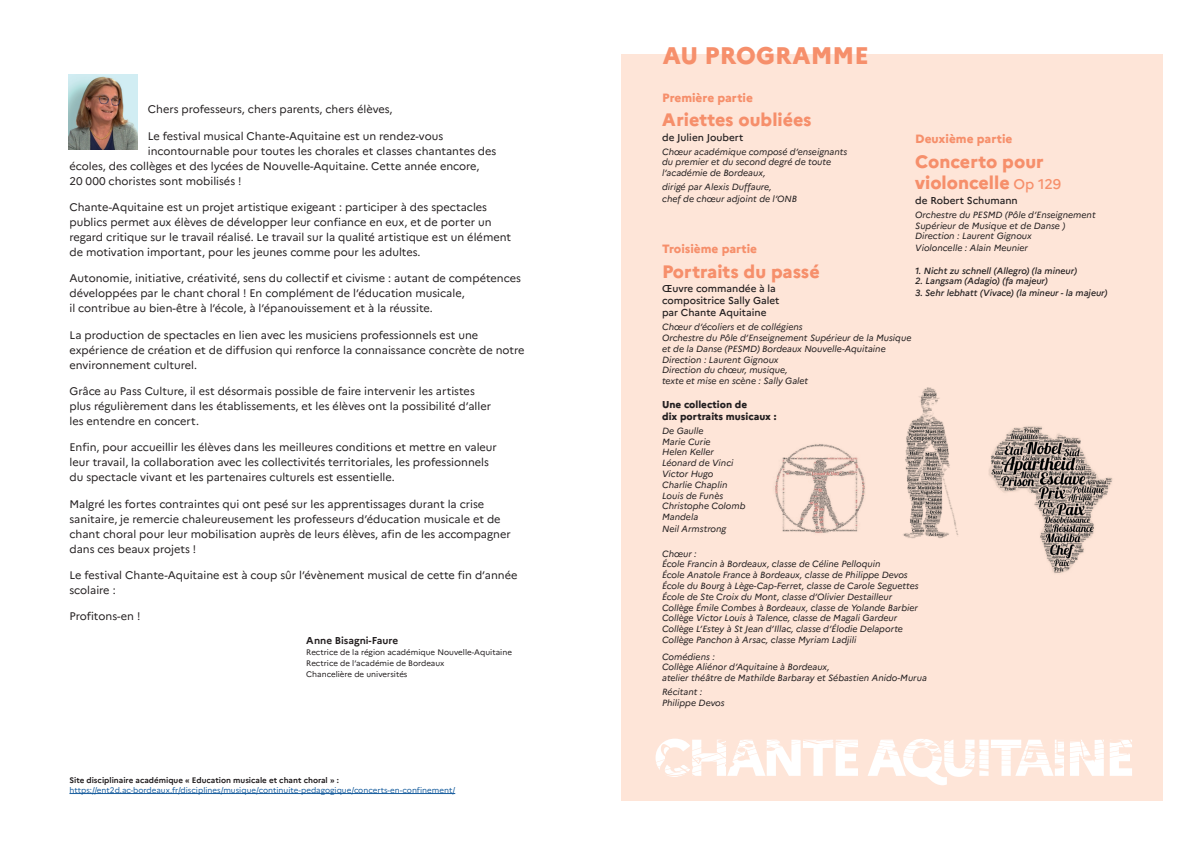
<style>
.page{position:relative;width:1191px;height:842px;background:#fff}
.page>*{position:absolute;margin:0;border:0;box-sizing:border-box;transform-origin:0 0}
.t1{font:800 24px "Marianne";color:#f68f6b}
.t2{font:800 18px/21.6px "Marianne";color:#f68f6b}
.t3{font:800 12px "Marianne";color:#f68f6b}
.t4{font:11px/15px "Marianne";color:#231f20}
.t5{font:500 10px/12px "Marianne";color:#231f20}
.t6{font:800 10px/12px "Marianne";color:#231f20}
.t7{font:700 10px "Marianne";color:#231f20}
.t8{font:italic 9px/10.8px "Marianne";color:#231f20}
.t9{font:italic 500 9px "Marianne";color:#231f20}
.t10{font:8px/10.8px "Marianne";color:#231f20}
.t11{font:8px "Marianne";color:#175d9e}
.t12{font:700 8px "Marianne";color:#231f20}
.s1{font-weight:500;font-size:14px}
</style>
<div class="page">
<img style="left:69px;top:74px;width:69px;height:76px">
<hr style="left:69px;top:793px;width:386px;height:1px;background:#175d9e">
<div style="left:621px;top:54px;width:541px;height:747px;background:#fee5d8"></div>
<img style="left:903px;top:387px;width:56px;height:152px">
<img style="left:774px;top:444px;width:91px;height:89px">
<img style="left:989px;top:426px;width:124px;height:147px">
<svg style="left:655px;top:738px;width:477px;height:48px"></svg>
<p class="t4" style="left:148px;top:101px;width:246px">Chers professeurs, chers parents, chers élèves,</p>
<p class="t4" style="left:148px;top:127px;width:297px">Le festival musical Chante-Aquitaine est un rendez-vous</p>
<p class="t4" style="left:148px;top:142px;width:350px">incontournable pour toutes les chorales et classes chantantes des</p>
<p class="t4" style="left:69px;top:157px;width:411px">écoles, des collèges et des lycées de Nouvelle-Aquitaine. Cette année encore,</p>
<p class="t4" style="left:69px;top:172px;width:173px">20 000 choristes sont mobilisés !</p>
<p class="t4" style="left:69px;top:199px;width:443px">Chante-Aquitaine est un projet artistique exigeant : participer à des spectacles publics permet aux élèves de développer leur confiance en eux, et de porter un regard critique sur le travail réalisé. Le travail sur la qualité artistique est un élément de motivation important, pour les jeunes comme pour les adultes.</p>
<p class="t4" style="left:69px;top:270px;width:453px">Autonomie, initiative, créativité, sens du collectif et civisme : autant de compétences développées par le chant choral ! En complément de l’éducation musicale,<br>il contribue au bien-être à l’école, à l’épanouissement et à la réussite.</p>
<p class="t4" style="left:69px;top:326px;width:456px">La production de spectacles en lien avec les musiciens professionnels est une expérience de création et de diffusion qui renforce la connaissance concrète de notre environnement culturel.</p>
<p class="t4" style="left:69px;top:383px;width:423px">Grâce au Pass Culture, il est désormais possible de faire intervenir les artistes plus régulièrement dans les établissements, et les élèves ont la possibilité d’aller les entendre en concert.</p>
<p class="t4" style="left:69px;top:439px;width:429px">Enfin, pour accueillir les élèves dans les meilleures conditions et mettre en valeur leur travail, la collaboration avec les collectivités territoriales, les professionnels du spectacle vivant et les partenaires culturels est essentielle.</p>
<p class="t4" style="left:69px;top:495px;width:443px">Malgré les fortes contraintes qui ont pesé sur les apprentissages durant la crise sanitaire, je remercie chaleureusement les professeurs d’éducation musicale et de chant choral pour leur mobilisation auprès de leurs élèves, afin de les accompagner dans ces beaux projets !</p>
<p class="t4" style="left:69px;top:567px;width:449px">Le festival Chante-Aquitaine est à coup sûr l’évènement musical de cette fin d’année scolaire :</p>
<p class="t4" style="left:69px;top:608px;width:72px">Profitons-en !</p>
<p class="t7" style="left:306px;top:633px;width:93px">Anne Bisagni-Faure</p>
<p class="t10" style="left:306px;top:646px;width:207px">Rectrice de la région académique Nouvelle-Aquitaine<br>Rectrice de l’académie de Bordeaux<br>Chancelière de universités</p>
<p class="t12" style="left:69px;top:774px;width:271px">Site disciplinaire académique « Education musicale et chant choral » :</p>
<p class="t11" style="left:69px;top:784px;width:387px">https://ent2d.ac-bordeaux.fr/disciplines/musique/continuite-pedagogique/concerts-en-confinement/</p>
<h1 class="t1" style="left:663px;top:37px;width:207px">AU PROGRAMME</h1>
<p class="t3" style="left:662px;top:88px;width:92px">Première partie</p>
<h2 class="t2" style="left:662px;top:108px;width:151px">Ariettes oubliées</h2>
<p class="t5" style="left:662px;top:131px;width:83px">de Julien Joubert</p>
<p class="t8" style="left:662px;top:145px;width:187px">Chœur académique composé d’enseignants du premier et du second degré de toute l’académie de Bordeaux,</p>
<p class="t8" style="left:662px;top:180px;width:136px;line-height:12px">dirigé par Alexis Duffaure,<br>chef de chœur adjoint de l’ONB</p>
<p class="t3" style="left:662px;top:240px;width:97px">Troisième partie</p>
<h2 class="t2" style="left:662px;top:259px;width:159px">Portraits du passé</h2>
<p class="t5" style="left:662px;top:282px;width:119px">Œuvre commandée à la compositrice Sally Galet par Chante Aquitaine</p>
<p class="t8" style="left:662px;top:321px;width:251px">Chœur d’écoliers et de collégiens<br>Orchestre du Pôle d’Enseignement Supérieur de la Musique et de la Danse (PESMD) Bordeaux Nouvelle-Aquitaine Direction : Laurent Gignoux<br>Direction du chœur, musique,<br>texte et mise en scène : Sally Galet</p>
<p class="t6" style="left:662px;top:398px;width:116px">Une collection de<br>dix portraits musicaux :</p>
<p class="t8" style="left:662px;top:424px;width:85px">De Gaulle<br>Marie Curie<br>Helen Keller<br>Léonard de Vinci<br>Victor Hugo<br>Charlie Chaplin<br>Louis de Funès<br>Christophe Colomb<br>Mandela</p>
<p class="t8" style="left:662px;top:523px;width:66px">Neil Armstrong</p>
<p class="t8" style="left:662px;top:547px;width:258px">Chœur :<br>École Francin à Bordeaux, classe de Céline Pelloquin<br>École Anatole France à Bordeaux, classe de Philippe Devos École du Bourg à Lège-Cap-Ferret, classe de Carole Seguettes École de Ste Croix du Mont, classe d’Olivier Destailleur Collège Émile Combes à Bordeaux, classe de Yolande Barbier Collège Victor Louis à Talence, classe de Magali Gardeur Collège L’Estey à St Jean d’Illac, classe d’Élodie Delaporte Collège Panchon à Arsac, classe Myriam Ladjili</p>
<p class="t8" style="left:662px;top:650px;width:266px">Comédiens :<br>Collège Aliénor d’Aquitaine à Bordeaux,<br>atelier théâtre de Mathilde Barbaray et Sébastien Anido-Murua</p>
<p class="t8" style="left:662px;top:685px;width:64px">Récitant :<br>Philippe Devos</p>
<p class="t3" style="left:915px;top:130px;width:99px">Deuxième partie</p>
<h2 class="t2" style="left:915px;top:149px;width:147px">Concerto pour violoncelle <span class="s1">Op 129</span></h2>
<p class="t5" style="left:915px;top:194px;width:104px">de Robert Schumann</p>
<p class="t8" style="left:915px;top:208px;width:182px">Orchestre du PESMD (Pôle d’Enseignement<br>Supérieur de Musique et de Danse )<br>Direction : Laurent Gignoux</p>
<p class="t8" style="left:915px;top:242px;width:114px">Violoncelle : Alain Meunier</p>
<p class="t9" style="left:915px;top:263px;width:163px">1. Nicht zu schnell (Allegro) (la mineur)</p>
<p class="t9" style="left:915px;top:274px;width:134px">2. Langsam (Adagio) (fa majeur)</p>
<p class="t9" style="left:915px;top:286px;width:194px">3. Sehr lebhatt (Vivace) (la mineur - la majeur)</p>
</div>
